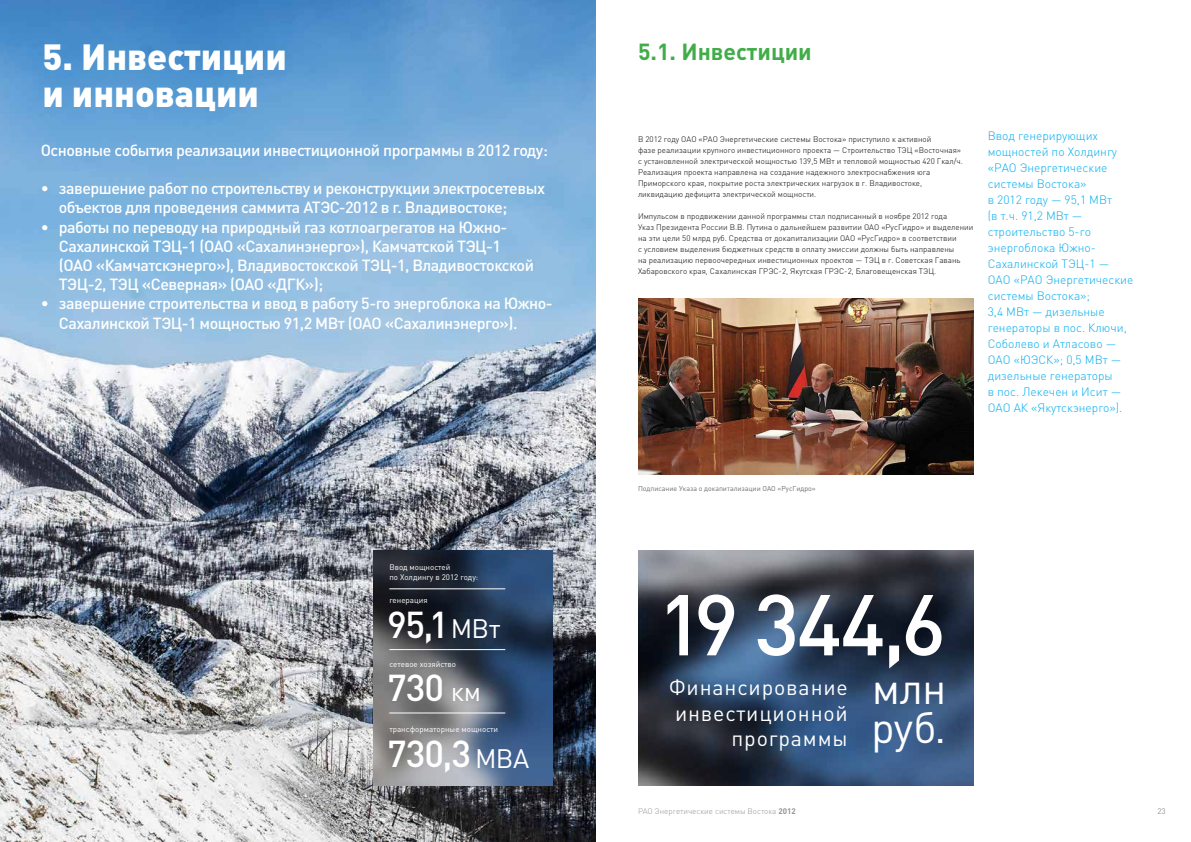
<style>
.page{position:relative;width:1191px;height:842px;background:#fff}
.page>*{position:absolute;margin:0;border:0;box-sizing:border-box;transform-origin:0 0}
.t1{font:500 84.8px "DIN Pro";color:#fff}
.t2{font:43.3px/39.3px "DIN Pro";letter-spacing:-.015em;color:#fff}
.t3{font:500 37px/66px "DIN Pro";letter-spacing:-.03em;color:#fff}
.t4{font:900 36px/37px "DIN Pro";color:#fff}
.t5{font:26.4px "DIN Pro";letter-spacing:-.02em;color:#fff}
.t6{font:700 23px "DIN Pro";color:#41ad49}
.t7{font:21.3px/25.5px "DIN Pro";letter-spacing:.04em;color:#fff;text-align:right}
.t8{font:500 16px/19.2px "DIN Pro";letter-spacing:-.03em;color:#fff}
.t9{font:300 12px/16px "DIN Pro";color:#00aeef}
.t10{font:300 8px/11px "DIN Pro";color:#000}
.t11{font:8px/9.6px "DIN Pro";color:#fff}
.t12{font:300 8px "DIN Pro";color:#939598}
.t13{font:8px "DIN Pro";color:#939598}
.t14{font:7px "DIN Pro";color:#6d6e71}
.s1{font-weight:700}
</style>
<div class="page">
<img style="left:0;top:0;width:595px;height:842px">
<img style="left:638px;top:550px;width:335px;height:235px">
<svg style="left:373px;top:550px;width:180px;height:235px;background:#4b586b"></svg>
<img style="left:638px;top:298px;width:335px;height:176px">
<hr style="left:389px;top:588px;width:116px;height:1px;background:#fff">
<hr style="left:389px;top:649px;width:116px;height:1px;background:#fff">
<hr style="left:389px;top:712px;width:116px;height:1px;background:#fff">
<h3 class="t4" style="left:43px;top:37px;width:246px">5. Инвестиции и инновации</h3>
<h3 class="t6" style="left:638px;top:36px;width:175px">5.1. Инвестиции</h3>
<p class="t10" style="left:638px;top:133px;width:326px">В 2012 году ОАО «РАО Энергетические системы Востока» приступило к активной<br>фазе реализации крупного инвестиционного проекта — Строительство ТЭЦ «Восточная» с установленной электрической мощностью 139,5 МВт и тепловой мощностью 420 Гкал/ч.<br>Реализация проекта направлена на создание надежного электроснабжения юга Приморского края, покрытие роста электрических нагрузок в г. Владивостоке, ликвидацию дефицита электрической мощности.</p>
<p class="t10" style="left:638px;top:210px;width:337px">Импульсом в продвижении данной программы стал подписанный в ноябре 2012 года<br>Указ Президента России В.В. Путина о дальнейшем развитии ОАО «РусГидро» и выделении на эти цели 50 млрд руб. Средства от докапитализации ОАО «РусГидро» в соответствии<br>с условием выделения бюджетных средств в оплату эмиссии должны быть направлены<br>на реализацию первоочередных инвестиционных проектов — ТЭЦ в г. Советская Гавань Хабаровского края, Сахалинская ГРЭС-2, Якутская ГРЭС-2, Благовещенская ТЭЦ.</p>
<h3 class="t8" style="left:41px;top:140px;width:508px">Основные события реализации инвестиционной программы в 2012 году:</h3>
<h3 class="t8" style="left:59px;top:178px;width:488px;text-indent:-18px">• завершение работ по строительству и реконструкции электросетевых объектов для проведения саммита АТЭС-2012 в г. Владивостоке;</h3>
<h3 class="t8" style="left:59px;top:217px;width:477px;text-indent:-18px">• работы по переводу на природный газ котлоагрегатов на Южно-Сахалинской ТЭЦ-1 (ОАО «Сахалинэнерго»), Камчатской ТЭЦ-1 (ОАО «Камчатскэнерго»), Владивостокской ТЭЦ-1, Владивостокской ТЭЦ-2, ТЭЦ «Северная» (ОАО «ДГК»);</h3>
<h3 class="t8" style="left:59px;top:293px;width:495px;text-indent:-18px">• завершение строительства и ввод в работу 5-го энергоблока на Южно-<br>Сахалинской ТЭЦ-1 мощностью 91,2 МВт (ОАО «Сахалинэнерго»).</h3>
<p class="t9" style="left:987px;top:127px;width:147px">Ввод генерирующих мощностей по Холдингу «РАО Энергетические системы Востока»<br>в 2012 году — 95,1 МВт<br>(в т.ч. 91,2 МВт — строительство 5-го энергоблока Южно-<br>Сахалинской ТЭЦ-1 —<br>ОАО «РАО Энергетические системы Востока»;<br>3,4 МВт — дизельные генераторы в пос. Ключи,<br>Соболево и Атласово —<br>ОАО «ЮЭСК»; 0,5 МВт — дизельные генераторы<br>в пос. Лекечен и Исит —<br>ОАО АК «Якутскэнерго»).</p>
<p class="t14" style="left:638px;top:483px;width:179px">Подписание Указа о докапитализации ОАО «РусГидро»</p>
<p class="t11" style="left:389px;top:562px;width:90px">Ввод мощностей<br>по Холдингу в 2012 году:</p>
<p class="t11" style="left:389px;top:595px;width:40px">генерация</p>
<h3 class="t3" style="left:387px;top:590px;width:63px">95,1</h3>
<h3 class="t5" style="left:451px;top:610px;width:51px">МВт</h3>
<p class="t11" style="left:389px;top:659px;width:68px">сетевое хозяйство</p>
<h3 class="t3" style="left:387px;top:653px;width:85px">730<br>730,3</h3>
<h3 class="t5" style="left:451px;top:673px;width:32px">км</h3>
<p class="t11" style="left:389px;top:724px;width:110px">трансформаторные мощности</p>
<h3 class="t5" style="left:475px;top:740px;width:55px">МВА</h3>
<h1 class="t1" style="left:658px;top:567px;width:290px">19 344,6</h1>
<h3 class="t7" style="left:669px;top:674px;width:180px">Финансирование инвестиционной программы</h3>
<h2 class="t2" style="left:871px;top:667px;width:77px">млн руб.</h2>
<p class="t12" style="left:638px;top:805px;width:159px">РАО Энергетические системы Востока <span class="s1">2012</span></p>
<p class="t13" style="left:1157px;top:805px;width:10px">23</p>
</div>
